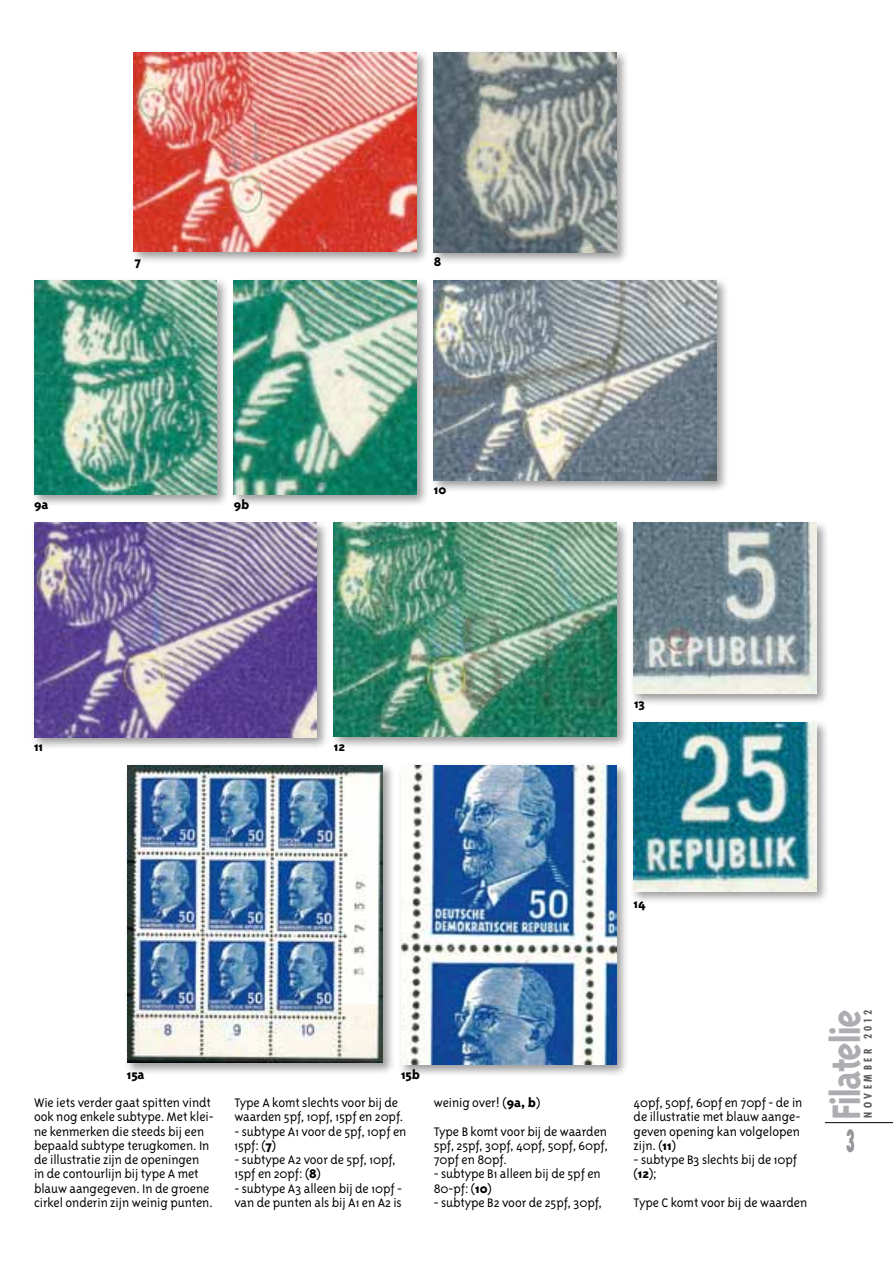
<style>
.page{position:relative;width:893px;height:1263px;background:#fff}
.page>*{position:absolute;margin:0;border:0;box-sizing:border-box;transform-origin:0 0}
.t1{font:700 45.6px "Triplex";letter-spacing:-.05em;color:#acadb0;scale:.9 1}
.t2{font:800 condensed 29.85px "Futura";color:#96979a;scale:.51 1}
.t3{font:300 14.25px/14.2px "Triplex Sans OT";letter-spacing:-.005em;color:#000}
.t4{font:800 14.25px "Triplex Sans OT";letter-spacing:-.005em;color:#000}
.t5{font:700 condensed 10.5px "Futura";letter-spacing:.33em;color:#5e5e60}
.s1{font-weight:800}
</style>
<div class="page">
<hr style="left:825px;top:1122px;width:68px;height:1px;background:#000">
<div style="left:130px;top:49px;width:299px;height:214px;background:#000;opacity:.4"></div>
<img style="left:134px;top:53px;width:283px;height:198px">
<div style="left:430px;top:49px;width:199px;height:216px;background:#000;opacity:.4"></div>
<img style="left:434px;top:53px;width:183px;height:199px">
<div style="left:30px;top:277px;width:199px;height:230px;background:#000;opacity:.4"></div>
<img style="left:34px;top:281px;width:183px;height:213px">
<div style="left:230px;top:277px;width:199px;height:230px;background:#000;opacity:.4"></div>
<img style="left:234px;top:281px;width:183px;height:213px">
<div style="left:430px;top:277px;width:299px;height:216px;background:#000;opacity:.4"></div>
<img style="left:434px;top:281px;width:282px;height:199px">
<div style="left:30px;top:519px;width:299px;height:231px;background:#000;opacity:.4"></div>
<img style="left:34px;top:523px;width:283px;height:215px">
<div style="left:330px;top:519px;width:299px;height:230px;background:#000;opacity:.4"></div>
<img style="left:334px;top:523px;width:283px;height:214px">
<div style="left:630px;top:519px;width:199px;height:187px;background:#000;opacity:.4"></div>
<img style="left:634px;top:523px;width:182px;height:171px">
<div style="left:630px;top:718px;width:199px;height:186px;background:#000;opacity:.4"></div>
<img style="left:634px;top:722px;width:182px;height:170px">
<div style="left:123px;top:761px;width:272px;height:314px;background:#000;opacity:.4"></div>
<img style="left:127px;top:765px;width:256px;height:298px">
<div style="left:397px;top:761px;width:232px;height:315px;background:#000;opacity:.4"></div>
<img style="left:401px;top:765px;width:216px;height:299px">
<p class="t4" style="left:134px;top:254px;width:8px">7</p>
<p class="t4" style="left:434px;top:254px;width:9px">8</p>
<p class="t4" style="left:34px;top:497px;width:16px">9a</p>
<p class="t4" style="left:234px;top:497px;width:16px">9b</p>
<p class="t4" style="left:434px;top:482px;width:14px">10</p>
<p class="t4" style="left:34px;top:739px;width:11px">11</p>
<p class="t4" style="left:334px;top:739px;width:13px">12</p>
<p class="t4" style="left:634px;top:696px;width:12px">13</p>
<p class="t4" style="left:634px;top:896px;width:14px">14</p>
<p class="t4" style="left:127px;top:1067px;width:19px">15a</p>
<p class="t4" style="left:401px;top:1067px;width:19px">15b</p>
<p class="t3" style="left:34px;top:1096px;width:181px">Wie iets verder gaat spitten vindt ook nog enkele subtype. Met klei&shy;ne kenmerken die steeds bij een bepaald subtype terugkomen. In de illustratie zijn de openingen<br>in de contourlijn bij type A met blauw aangegeven. In de groene cirkel onderin zijn weinig punten.</p>
<p class="t3" style="left:234px;top:1096px;width:170px">Type A komt slechts voor bij de waarden 5pf, 10pf, 15pf en 20pf.</p>
<p class="t3" style="left:234px;top:1124px;width:174px">- subtype A1 voor de 5pf, 10pf en<br>15pf: (<span class="s1">7</span>)</p>
<p class="t3" style="left:234px;top:1153px;width:163px">- subtype A2 voor de 5pf, 10pf,<br>15pf en 20pf: (<span class="s1">8</span>)</p>
<p class="t3" style="left:234px;top:1181px;width:169px">- subtype A3 alleen bij de 10pf - van de punten als bij A1 en A2 is</p>
<p class="t3" style="left:434px;top:1088px;width:175px;line-height:28.5px">weinig over! (<span class="s1">9a, b</span>)<br>Type B komt voor bij de waarden</p>
<p class="t3" style="left:434px;top:1138px;width:176px">5pf, 25pf, 30pf, 40pf, 50pf, 60pf,<br>70pf en 80pf.</p>
<p class="t3" style="left:434px;top:1167px;width:169px">- subtype B1 alleen bij de 5pf en<br>80-pf: (<span class="s1">10</span>)</p>
<p class="t3" style="left:434px;top:1195px;width:170px">- subtype B2 voor de 25pf, 30pf,</p>
<p class="t3" style="left:634px;top:1096px;width:170px">40pf, 50pf, 60pf en 70pf - de in de illustratie met blauw aange&shy;geven opening kan volgelopen zijn. (<span class="s1">11</span>)</p>
<p class="t3" style="left:634px;top:1153px;width:165px">- subtype B3 slechts bij de 10pf (<span class="s1">12</span>);</p>
<p class="t3" style="left:634px;top:1195px;width:175px">Type C komt voor bij de waarden</p>
<h1 class="t1" style="left:820px;top:1120px;width:125px;rotate:-90deg">Filatelie</h1>
<p class="t5" style="left:861px;top:1117px;width:109px;rotate:-90deg">NOVEMBER 2012</p>
<h2 class="t2" style="left:846px;top:1122px;width:20px">3</h2>
</div>
